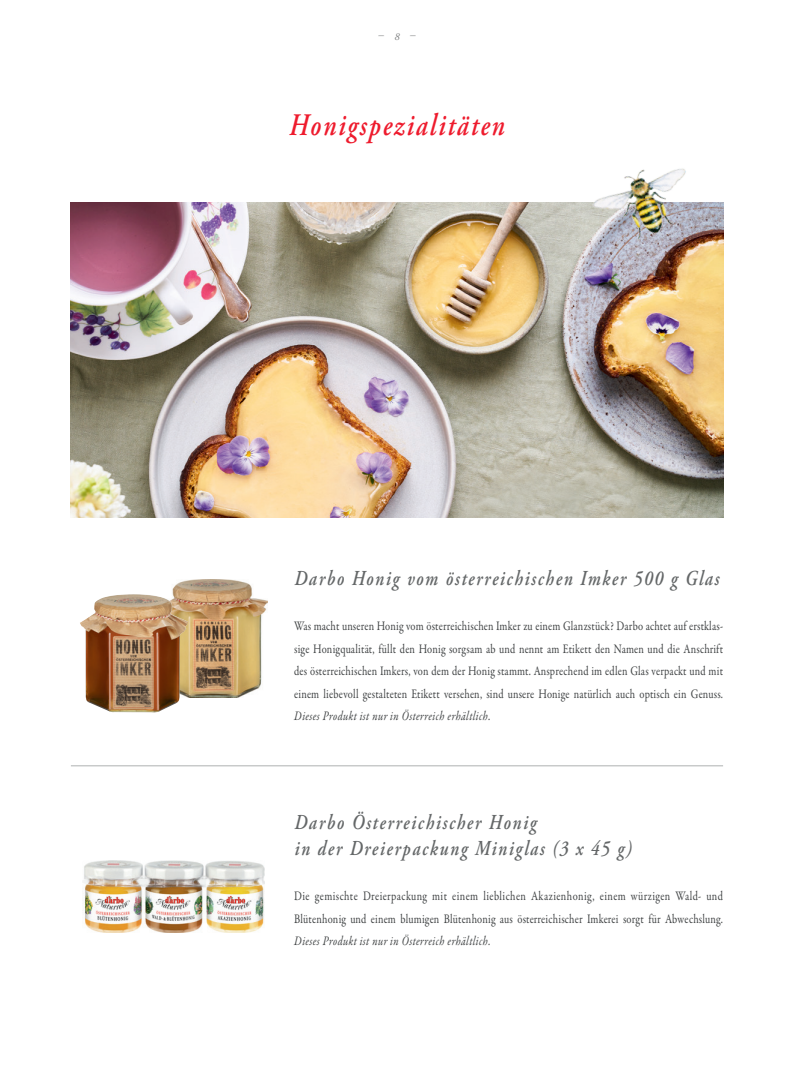
<style>
.page{position:relative;width:794px;height:1081px;background:#fff}
.page>*{position:absolute;margin:0;border:0;box-sizing:border-box;transform-origin:0 0}
.t1{font:italic 600 31.25px "Adobe Garamond Pro";letter-spacing:.08em;color:#ee1b2d;scale:.8 1}
.t2{font:italic 600 21.25px/26.2px "Adobe Garamond Pro";letter-spacing:.1em;color:#646768;scale:.8 1}
.t3{font:13.12px/22.5px "Garamond Premr Pro";letter-spacing:.02em;color:#404344;text-align:justify;scale:.8 1}
.t4{font:italic 13.12px "Garamond Premr Pro";letter-spacing:.035em;color:#404344;scale:.8 1}
</style>
<div class="page">
<img style="left:71px;top:202px;width:652px;height:316px">
<img style="left:83px;top:861px;width:182px;height:71px">
<img style="left:172px;top:579px;width:96px;height:119px">
<img style="left:80px;top:594px;width:108px;height:118px">
<hr style="left:71px;top:765px;width:652px;height:1px;background:#aeb1b1">
<img style="left:585px;top:168px;width:126px;height:87px">
<h1 class="t1" style="left:289px;top:107px;width:271px">Honigspezialitäten</h1>
<h2 class="t2" style="left:294px;top:565px;width:533px">Darbo Honig vom österreichischen Imker 500 g Glas</h2>
<p class="t3" style="left:294px;top:615px;width:537px">Was macht unseren Honig vom österreichischen Imker zu einem Glanzstück? Darbo achtet auf erstklas&shy;sige Honigqualität, füllt den Honig sorgsam ab und nennt am Etikett den Namen und die Anschrift des österreichischen Imkers, von dem der Honig stammt. Ansprechend im edlen Glas verpackt und mit einem liebevoll gestalteten Etikett versehen, sind unsere Honige natürlich auch optisch ein Genuss.</p>
<p class="t4" style="left:294px;top:708px;width:247px">Dieses Produkt ist nur in Österreich erhältlich.</p>
<h2 class="t2" style="left:294px;top:809px;width:423px">Darbo Österreichischer Honig<br>in der Dreierpackung Miniglas (3 x 45 g)</h2>
<p class="t3" style="left:294px;top:885px;width:537px">Die gemischte Dreierpackung mit einem lieblichen Akazienhonig, einem würzigen Wald- und<br>Blütenhonig und einem blumigen Blütenhonig aus österreichischer Imkerei sorgt für Abwechslung.</p>
<p class="t4" style="left:294px;top:933px;width:247px">Dieses Produkt ist nur in Österreich erhältlich.</p>
</div>
